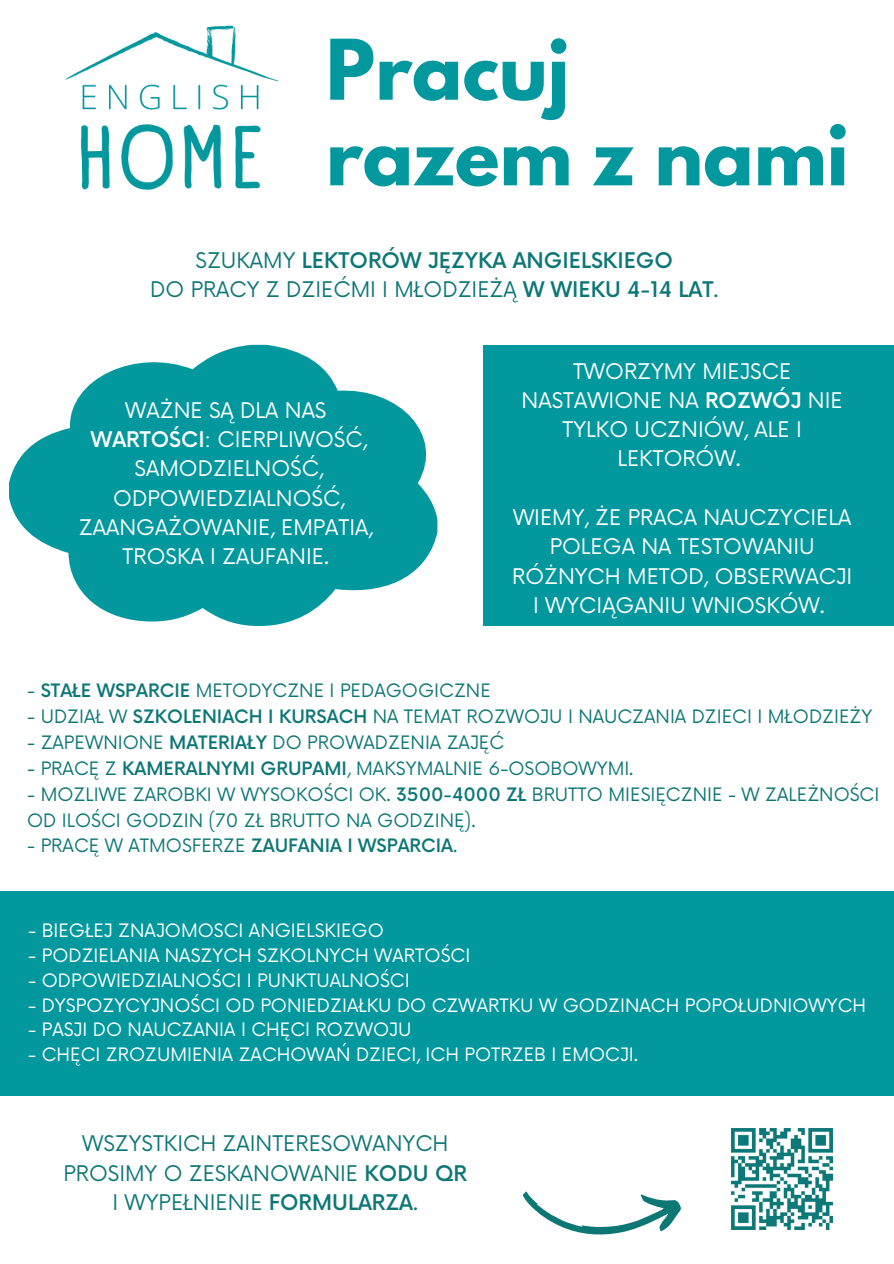
<style>
.page{position:relative;width:894px;height:1264px;background:#fff}
.page>*{position:absolute;margin:0;border:0;box-sizing:border-box;transform-origin:0 0}
.t1{font:700 73.95px/85.5px "League Spartan";color:#03989e}
.t2{font:21px/29.2px "Now";color:#fff;text-align:center}
.t3{font:21px/29.2px "Now";color:#0d7776;text-align:center}
.t4{font:500 21px/29.2px "Now";color:#0d7776;text-align:center}
.t5{font:18px/26px "Now";color:#0d7776}
.t6{font:18px "Now";color:#fff}
.s1{font-weight:400}
.s2{font-weight:500}
</style>
<div class="page">
<img style="left:65px;top:25px;width:214px;height:165px">
<img style="left:731px;top:1128px;width:102px;height:102px">
<div style="left:0;top:891px;width:893px;height:204px;background:#03989e"></div>
<svg style="left:9px;top:345px;width:428px;height:281px;fill:#03989e"></svg>
<div style="left:482px;top:345px;width:411px;height:280px;background:#03989e"></div>
<svg style="left:523px;top:1191px;width:158px;height:44px"></svg>
<h1 class="t1" style="left:326px;top:37px;width:524px">Pracuj<br>razem z nami</h1>
<p class="t4" style="left:150px;top:247px;width:569px"><span class="s1">SZUKAMY</span> LEKTORÓW JĘZYKA ANGIELSKIEGO<br><span class="s1">DO PRACY Z DZIEĆMI I MŁODZIEŻĄ</span> W WIEKU 4-14 LAT<span class="s1">.</span></p>
<p class="t2" style="left:79px;top:397px;width:295px">WAŻNE SĄ DLA NAS<br><span class="s2">WARTOŚCI</span>: CIERPLIWOŚĆ,<br>SAMODZIELNOŚĆ,<br>ODPOWIEDZIALNOŚĆ,<br>ZAANGAŻOWANIE, EMPATIA,<br>TROSKA I ZAUFANIE.</p>
<p class="t2" style="left:521px;top:357px;width:322px">TWORZYMY MIEJSCE<br>NASTAWIONE NA <span class="s2">ROZWÓJ</span> NIE<br>TYLKO UCZNIÓW, ALE I<br>LEKTORÓW.</p>
<p class="t2" style="left:512px;top:504px;width:341px">WIEMY, ŻE PRACA NAUCZYCIELA<br>POLEGA NA TESTOWANIU<br>RÓŻNYCH METOD, OBSERWACJI<br>I WYCIĄGANIU WNIOSKÓW.</p>
<p class="t5" style="left:27px;top:678px;width:465px">- <span class="s2">STAŁE WSPARCIE</span> METODYCZNE I PEDAGOGICZNE</p>
<p class="t5" style="left:27px;top:704px;width:846px">- UDZIAŁ W <span class="s2">SZKOLENIACH I KURSACH</span> NA TEMAT ROZWOJU I NAUCZANIA DZIECI I MŁODZIEŻY</p>
<p class="t5" style="left:27px;top:730px;width:478px">- ZAPEWNIONE <span class="s2">MATERIAŁY</span> DO PROWADZENIA ZAJĘĆ</p>
<p class="t5" style="left:27px;top:756px;width:607px">- PRACĘ Z <span class="s2">KAMERALNYMI GRUPAMI</span>, MAKSYMALNIE 6-OSOBOWYMI.</p>
<p class="t5" style="left:27px;top:782px;width:853px">- MOZLIWE ZAROBKI W WYSOKOŚCI OK. <span class="s2">3500-4000 ZŁ</span> BRUTTO MIESIĘCZNIE - W ZALEŻNOŚCI<br>OD ILOŚCI GODZIN (70 ZŁ BRUTTO NA GODZINĘ).</p>
<p class="t5" style="left:27px;top:833px;width:432px">- PRACĘ W ATMOSFERZE <span class="s2">ZAUFANIA I WSPARCIA</span>.</p>
<p class="t6" style="left:28px;top:920px;width:357px">- BIEGŁEJ ZNAJOMOSCI ANGIELSKIEGO</p>
<p class="t6" style="left:28px;top:945px;width:443px">- PODZIELANIA NASZYCH SZKOLNYCH WARTOŚCI</p>
<p class="t6" style="left:28px;top:970px;width:383px">- ODPOWIEDZIALNOŚCI I PUNKTUALNOŚCI</p>
<p class="t6" style="left:28px;top:995px;width:839px">- DYSPOZYCYJNOŚCI OD PONIEDZIAŁKU DO CZWARTKU W GODZINACH POPOŁUDNIOWYCH</p>
<p class="t6" style="left:28px;top:1019px;width:385px">- PASJI DO NAUCZANIA I CHĘCI ROZWOJU</p>
<p class="t6" style="left:28px;top:1044px;width:611px">- CHĘCI ZROZUMIENIA ZACHOWAŃ DZIECI, ICH POTRZEB I EMOCJI.</p>
<p class="t3" style="left:63px;top:1130px;width:405px">WSZYSTKICH ZAINTERESOWANYCH<br>PROSIMY O ZESKANOWANIE <span class="s2">KODU QR<br></span>I WYPEŁNIENIE <span class="s2">FORMULARZA</span>.</p>
</div>
